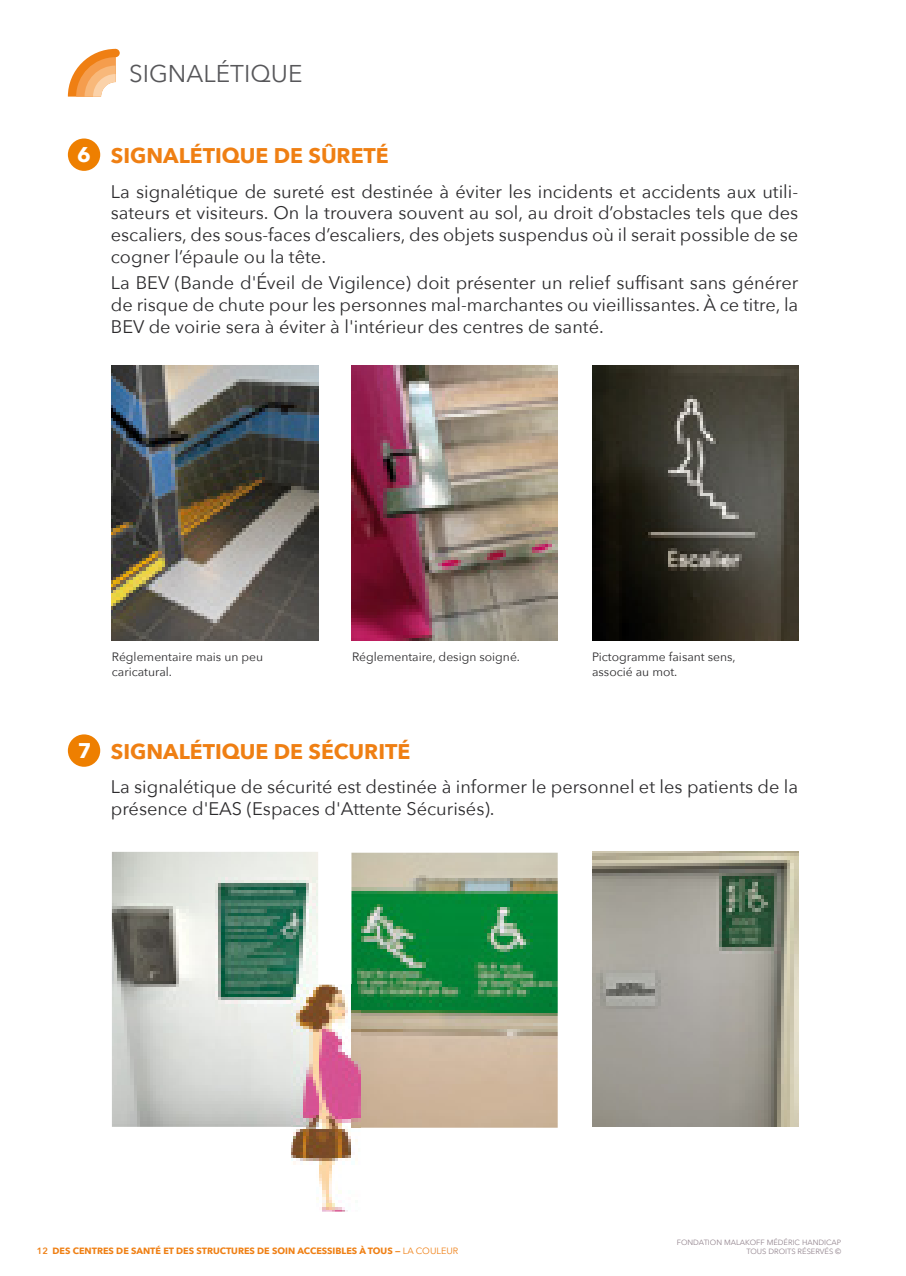
<style>
.page{position:relative;width:906px;height:1276px;background:#fff}
.page>*{position:absolute;margin:0;border:0;box-sizing:border-box;transform-origin:0 0}
.t1{font:24.3px "Avenir Next";color:#57575a}
.t2{font:700 21.15px "Avenir Next";color:#ef7f13}
.t3{font:700 21.15px "Avenir Next";color:#fff}
.t4{font:18.22px/21.8px "Avenir Next";color:#2c2b2d;text-align:justify}
.t5{font:12.15px/14.6px "Avenir Next";color:#2c2b2d}
.t6{font:700 9px "Avenir Next";color:#ef7f13}
.t7{font:7.65px/9px "Avenir Next";color:#92838d;text-align:right}
.s1{font-weight:600}
.s2{font-weight:400}
</style>
<div class="page">
<svg style="left:68px;top:49px;width:48px;height:48px"></svg>
<div style="left:111px;top:49px;width:9px;height:8px;background:#ef7f13;border-radius:50%"></div>
<img style="left:112px;top:852px;width:206px;height:274px">
<div style="left:68px;top:138px;width:32px;height:33px;background:#ee7f00;border-radius:50%"></div>
<div style="left:68px;top:734px;width:32px;height:33px;background:#ee7f00;border-radius:50%"></div>
<img style="left:351px;top:365px;width:207px;height:275px">
<img style="left:112px;top:365px;width:206px;height:275px">
<img style="left:592px;top:365px;width:206px;height:275px">
<img style="left:592px;top:852px;width:206px;height:274px">
<img style="left:351px;top:852px;width:207px;height:275px">
<img style="left:291px;top:984px;width:69px;height:227px">
<img style="left:291px;top:984px;width:27px;height:142px">
<img style="left:351px;top:984px;width:9px;height:143px">
<h1 class="t1" style="left:129px;top:53px;width:175px">SIGNALÉTIQUE</h1>
<p class="t3" style="left:77px;top:136px;width:15px">6</p>
<p class="t2" style="left:111px;top:137px;width:279px">SIGNALÉTIQUE DE SÛRETÉ</p>
<p class="t4" style="left:111px;top:180px;width:689px">La signalétique de sureté est destinée à éviter les incidents et accidents aux utili&shy;sateurs et visiteurs. On la trouvera souvent au sol, au droit d’obstacles tels que des escaliers, des sous-faces d’escaliers, des objets suspendus où il serait possible de se cogner l’épaule ou la tête.</p>
<p class="t4" style="left:111px;top:271px;width:689px">La BEV (Bande d'Éveil de Vigilence) doit présenter un relief suffisant sans générer de risque de chute pour les personnes mal-marchantes ou vieillissantes. À ce titre, la BEV de voirie sera à éviter à l'intérieur des centres de santé.</p>
<p class="t5" style="left:112px;top:649px;width:153px">Réglementaire mais un peu caricatural.</p>
<p class="t5" style="left:352px;top:649px;width:170px">Réglementaire, design soigné.</p>
<p class="t5" style="left:592px;top:649px;width:145px">Pictogramme faisant sens, associé au mot.</p>
<p class="t3" style="left:78px;top:732px;width:15px">7</p>
<p class="t2" style="left:111px;top:733px;width:301px">SIGNALÉTIQUE DE SÉCURITÉ</p>
<p class="t4" style="left:111px;top:775px;width:689px">La signalétique de sécurité est destinée à informer le personnel et les patients de la présence d'EAS (Espaces d'Attente Sécurisés).</p>
<p class="t6" style="left:37px;top:1243px;width:423px"><span class="s1">12</span> DES CENTRES DE SANTÉ ET DES STRUCTURES DE SOIN ACCESSIBLES À TOUS — <span class="s2">LA COULEUR</span></p>
<p class="t7" style="left:677px;top:1237px;width:166px">FONDATION MALAKOFF MÉDÉRIC HANDICAP<br>TOUS DROITS RÉSERVÉS ©</p>
</div>
